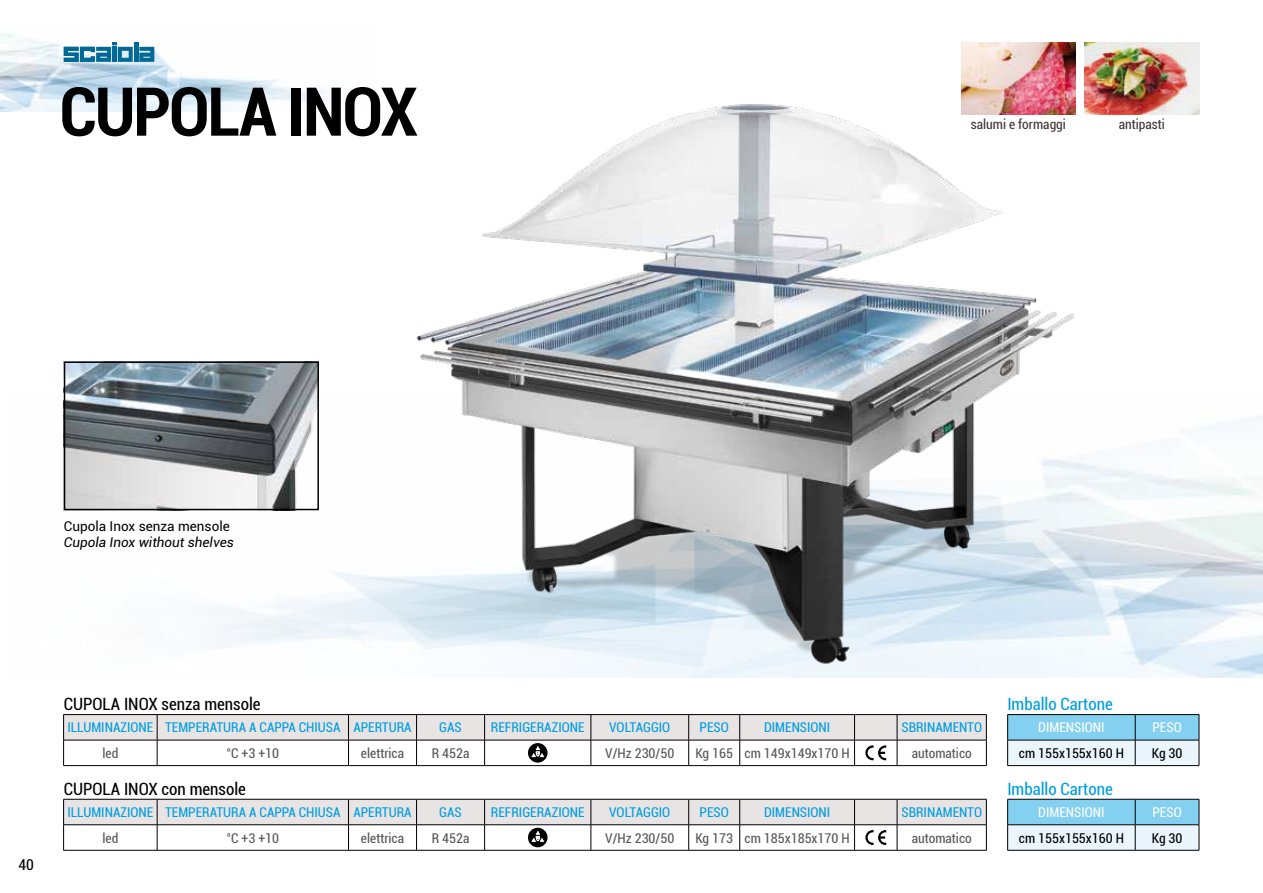
<style>
.page{position:relative;width:1263px;height:893px;background:#fff}
.page>*{position:absolute;margin:0;border:0;box-sizing:border-box;transform-origin:0 0}
.t1{font:700 condensed 67.5px "Roboto";letter-spacing:-.03em;color:#000}
.t2{font:condensed 16.95px "Roboto";color:#000}
.t3{font:condensed 16.95px "Roboto";color:#009ee0}
.t4{font:condensed 15px "Roboto";color:#000}
.t5{font:condensed 13.5px "Roboto";color:#009ee0}
.t6{font:condensed 13.5px "Roboto";color:#58585a}
.t7{font:condensed 13.5px "Roboto";color:#000}
.t8{font:condensed 13.5px "Roboto";color:#fff}
.t9{font:italic 13.5px "Roboto";color:#000}
.t10{font:condensed 13.5px "Roboto";color:#423638}
.t11{font:13.5px "Roboto";color:#000}
</style>
<div class="page">
<img style="left:0;top:33px;width:328px;height:79px">
<img style="left:63px;top:397px;width:1200px;height:281px">
<svg style="left:64px;top:43px;width:90px;height:19px"></svg>
<hr style="left:63px;top:850px;width:94px;height:1px;background:#000">
<hr style="left:157px;top:850px;width:191px;height:1px;background:#000">
<hr style="left:348px;top:850px;width:69px;height:1px;background:#000">
<hr style="left:417px;top:850px;width:68px;height:1px;background:#000">
<hr style="left:485px;top:850px;width:106px;height:1px;background:#000">
<hr style="left:591px;top:850px;width:98px;height:1px;background:#000">
<hr style="left:689px;top:850px;width:51px;height:1px;background:#000">
<hr style="left:740px;top:850px;width:114px;height:1px;background:#000">
<hr style="left:854px;top:850px;width:43px;height:1px;background:#000">
<hr style="left:897px;top:850px;width:89px;height:1px;background:#000">
<svg style="left:63px;top:799px;width:924px;height:51px"></svg>
<hr style="left:63px;top:714px;width:94px;height:1px;background:#000">
<hr style="left:157px;top:714px;width:191px;height:1px;background:#000">
<hr style="left:348px;top:714px;width:69px;height:1px;background:#000">
<hr style="left:417px;top:714px;width:68px;height:1px;background:#000">
<hr style="left:485px;top:714px;width:106px;height:1px;background:#000">
<hr style="left:591px;top:714px;width:98px;height:1px;background:#000">
<hr style="left:689px;top:714px;width:51px;height:1px;background:#000">
<hr style="left:740px;top:714px;width:114px;height:1px;background:#000">
<hr style="left:854px;top:714px;width:43px;height:1px;background:#000">
<hr style="left:897px;top:714px;width:89px;height:1px;background:#000">
<hr style="left:63px;top:765px;width:94px;height:1px;background:#000">
<hr style="left:157px;top:765px;width:191px;height:1px;background:#000">
<hr style="left:348px;top:765px;width:69px;height:1px;background:#000">
<hr style="left:417px;top:765px;width:68px;height:1px;background:#000">
<hr style="left:485px;top:765px;width:106px;height:1px;background:#000">
<hr style="left:591px;top:765px;width:98px;height:1px;background:#000">
<hr style="left:689px;top:765px;width:51px;height:1px;background:#000">
<hr style="left:740px;top:765px;width:114px;height:1px;background:#000">
<hr style="left:854px;top:765px;width:43px;height:1px;background:#000">
<hr style="left:897px;top:765px;width:89px;height:1px;background:#000">
<svg style="left:63px;top:715px;width:924px;height:50px"></svg>
<svg style="left:1007px;top:799px;width:193px;height:51px;background:#aed6e8"></svg>
<hr style="left:1007px;top:850px;width:128px;height:1px;background:#000">
<hr style="left:1135px;top:850px;width:64px;height:1px;background:#000">
<hr style="left:1007px;top:714px;width:128px;height:1px;background:#000">
<hr style="left:1135px;top:714px;width:64px;height:1px;background:#000">
<svg style="left:1007px;top:715px;width:193px;height:51px;background:#b0daec"></svg>
<hr style="left:1007px;top:765px;width:128px;height:1px;background:#000">
<hr style="left:1135px;top:765px;width:64px;height:1px;background:#000">
<img style="left:411px;top:104px;width:665px;height:561px">
<img style="left:67px;top:364px;width:249px;height:143px">
<div style="left:64px;top:361px;width:255px;height:149px;border:2px solid #000"></div>
<img style="left:961px;top:43px;width:115px;height:72px">
<img style="left:1084px;top:43px;width:115px;height:72px">
<h1 class="t1" style="left:60px;top:64px;width:360px">CUPOLA INOX</h1>
<p class="t10" style="left:971px;top:115px;width:97px">salumi e formaggi</p>
<p class="t10" style="left:1119px;top:115px;width:48px">antipasti</p>
<p class="t11" style="left:64px;top:516px;width:168px">Cupola Inox senza mensole</p>
<p class="t9" style="left:64px;top:533px;width:172px">Cupola Inox without shelves</p>
<p class="t4" style="left:19px;top:854px;width:17px">40</p>
<p class="t2" style="left:64px;top:692px;width:198px">CUPOLA INOX senza mensole</p>
<p class="t3" style="left:1007px;top:692px;width:107px">Imballo Cartone</p>
<p class="t5" style="left:67px;top:718px;width:346px">ILLUMINAZIONE TEMPERATURA A CAPPA CHIUSA APERTURA</p>
<p class="t5" style="left:439px;top:718px;width:24px">GAS</p>
<p class="t5" style="left:491px;top:718px;width:95px">REFRIGERAZIONE</p>
<p class="t5" style="left:609px;top:718px;width:63px">VOLTAGGIO</p>
<p class="t5" style="left:700px;top:718px;width:31px">PESO</p>
<p class="t5" style="left:764px;top:718px;width:68px">DIMENSIONI</p>
<p class="t5" style="left:901px;top:718px;width:82px">SBRINAMENTO</p>
<p class="t6" style="left:102px;top:744px;width:17px">led</p>
<p class="t6" style="left:226px;top:744px;width:54px">°C +3 +10</p>
<p class="t6" style="left:361px;top:744px;width:45px">elettrica</p>
<p class="t6" style="left:432px;top:744px;width:39px">R 452a</p>
<p class="t6" style="left:605px;top:744px;width:71px">V/Hz 230/50</p>
<p class="t6" style="left:695px;top:744px;width:156px">Kg 165 cm 149x149x170 H</p>
<p class="t6" style="left:912px;top:744px;width:62px">automatico</p>
<p class="t2" style="left:64px;top:777px;width:184px">CUPOLA INOX con mensole</p>
<p class="t8" style="left:1038px;top:718px;width:68px">DIMENSIONI</p>
<p class="t8" style="left:1152px;top:718px;width:31px">PESO</p>
<p class="t7" style="left:1019px;top:744px;width:107px">cm 155x155x160 H</p>
<p class="t7" style="left:1152px;top:744px;width:32px">Kg 30</p>
<p class="t3" style="left:1007px;top:777px;width:107px">Imballo Cartone</p>
<p class="t5" style="left:67px;top:803px;width:346px">ILLUMINAZIONE TEMPERATURA A CAPPA CHIUSA APERTURA</p>
<p class="t5" style="left:439px;top:803px;width:24px">GAS</p>
<p class="t5" style="left:491px;top:803px;width:95px">REFRIGERAZIONE</p>
<p class="t5" style="left:609px;top:803px;width:63px">VOLTAGGIO</p>
<p class="t5" style="left:700px;top:803px;width:31px">PESO</p>
<p class="t5" style="left:764px;top:803px;width:68px">DIMENSIONI</p>
<p class="t5" style="left:901px;top:803px;width:82px">SBRINAMENTO</p>
<p class="t6" style="left:102px;top:828px;width:17px">led</p>
<p class="t6" style="left:226px;top:828px;width:54px">°C +3 +10</p>
<p class="t6" style="left:361px;top:828px;width:45px">elettrica</p>
<p class="t6" style="left:432px;top:828px;width:39px">R 452a</p>
<p class="t6" style="left:605px;top:828px;width:71px">V/Hz 230/50</p>
<p class="t6" style="left:695px;top:828px;width:156px">Kg 173 cm 185x185x170 H</p>
<p class="t6" style="left:912px;top:828px;width:62px">automatico</p>
<p class="t8" style="left:1038px;top:803px;width:68px">DIMENSIONI</p>
<p class="t8" style="left:1152px;top:803px;width:31px">PESO</p>
<p class="t7" style="left:1019px;top:828px;width:107px">cm 155x155x160 H</p>
<p class="t7" style="left:1152px;top:828px;width:32px">Kg 30</p>
</div>
